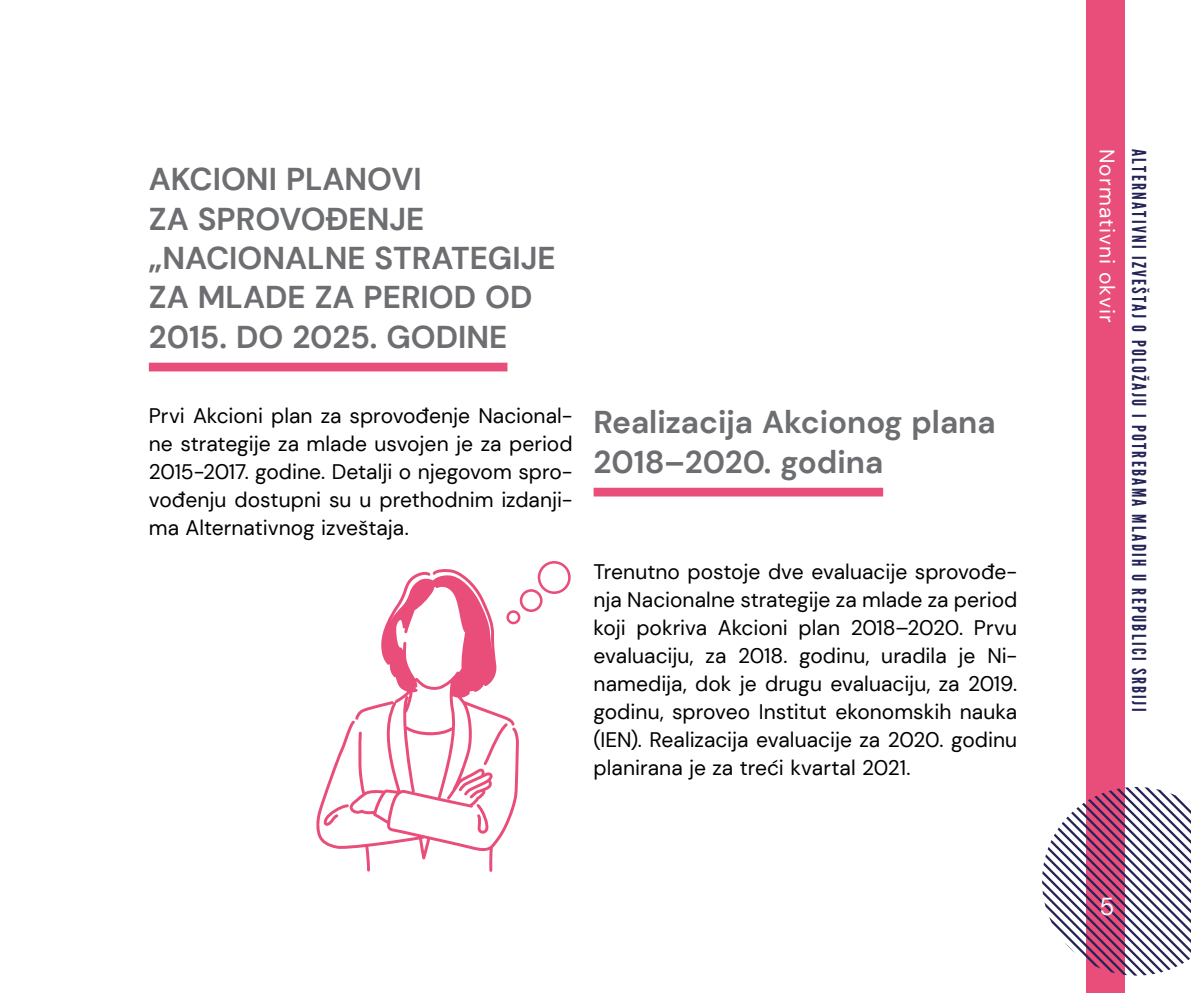
<style>
.page{position:relative;width:1191px;height:993px;background:#fff}
.page>*{position:absolute;margin:0;border:0;box-sizing:border-box;transform-origin:0 0}
.Naslov{font:700 31.5px/39.4px "DM Sans";color:#6d6e71}
.t1{font:24.5px "DM Sans";color:#fff}
.Body_text{font:21px/28px "DM Sans";color:#000;text-align:justify}
.t2{font:21px "DM Sans";letter-spacing:.05em;color:#fff}
.t3{font:19.25px "League Gothic";letter-spacing:.12em;color:#262457}
</style>
<div class="page">
<div style="left:1086px;top:0;width:38px;height:992px;background:#e94d79"></div>
<svg style="left:1042px;top:786px;width:149px;height:189px"></svg>
<div style="left:593px;top:487px;width:290px;height:9px;background:#e94d79"></div>
<div style="left:149px;top:362px;width:358px;height:9px;background:#e94d79"></div>
<svg style="left:519px;top:561px;width:51px;height:61px"></svg>
<svg style="left:316px;top:569px;width:203px;height:302px"></svg>
<p class="Naslov" style="left:149px;top:159px;width:408px">AKCIONI PLANOVI<br>ZA SPROVOĐENJE „NACIONALNE STRATEGIJE<br>ZA MLADE ZA PERIOD OD<br>2015. DO 2025. GODINE</p>
<p class="Body_text" style="left:149px;top:401px;width:425px">Prvi Akcioni plan za sprovođenje Nacional&shy;ne strategije za mlade usvojen je za period 2015-2017. godine. Detalji o njegovom spro&shy;vođenju dostupni su u prethodnim izdanji&shy;ma Alternativnog izveštaja.</p>
<p class="Naslov" style="left:593px;top:402px;width:403px">Realizacija Akcionog plana<br>2018–2020. godina</p>
<p class="Body_text" style="left:593px;top:557px;width:425px">Trenutno postoje dve evaluacije sprovođe&shy;nja Nacionalne strategije za mlade za period koji pokriva Akcioni plan 2018–2020. Prvu evaluaciju, za 2018. godinu, uradila je Ni&shy;namedija, dok je drugu evaluaciju, za 2019. godinu, sproveo Institut ekonomskih nauka (IEN). Realizacija evaluacije za 2020. godinu planirana je za treći kvartal 2021.</p>
<p class="t2" style="left:1120px;top:149px;width:175px;rotate:90deg">Normativni okvir</p>
<p class="t3" style="left:1150px;top:149px;width:563px;rotate:90deg">ALTERNATIVNI IZVEŠTAJ O POLOŽAJU I POTREBAMA MLADIH U REPUBLICI SRBIJI</p>
<p class="t1" style="left:1099px;top:890px;width:16px">5</p>
</div>
